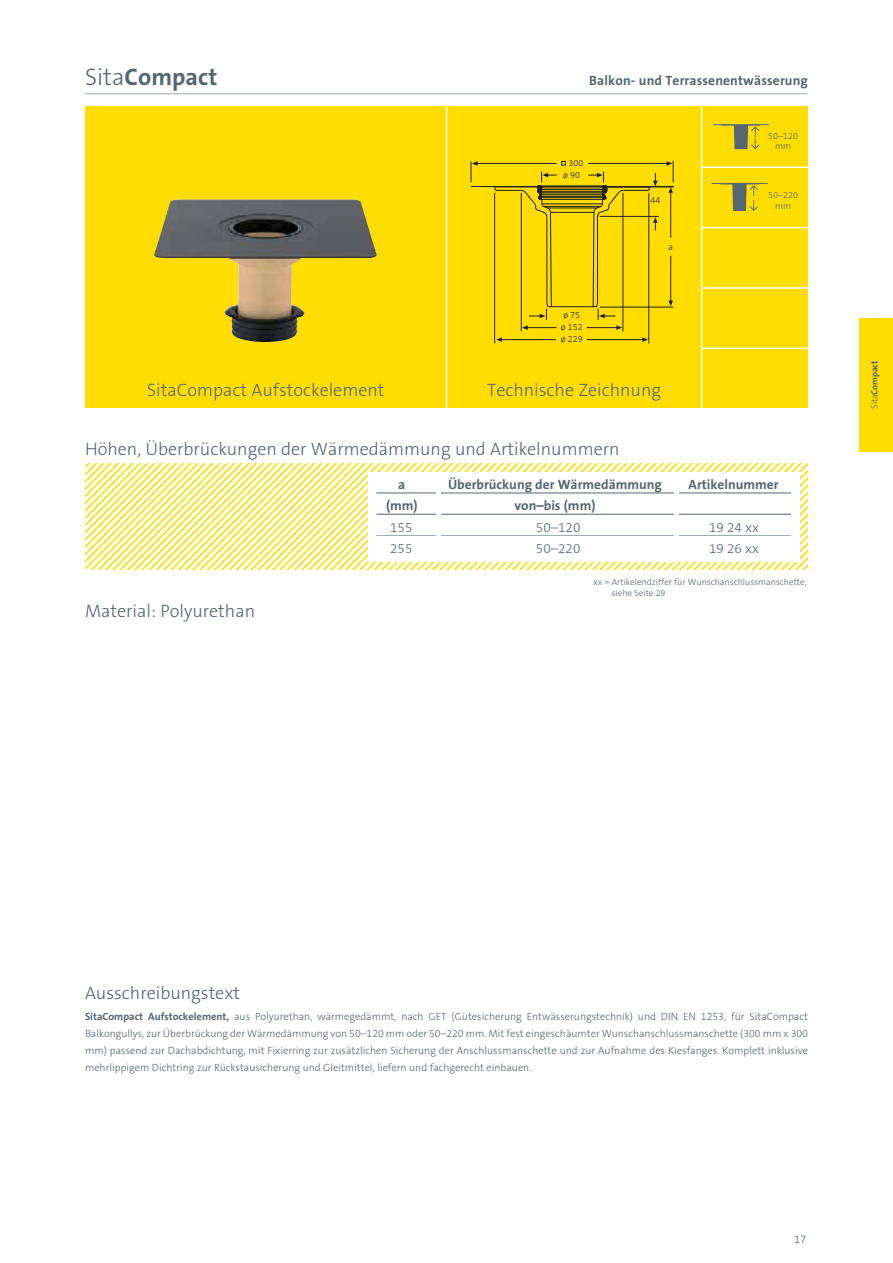
<style>
.page{position:relative;width:893px;height:1263px;background:#fff}
.page>*{position:absolute;margin:0;border:0;box-sizing:border-box;transform-origin:0 0}
.t1{font:700 24px "The Sans B Plus W7";color:#54666f}
.t2{font:300 18px "The Sans B Plus W3";color:#54666f}
.t3{font:700 13.5px "The Sans B Plus W7";color:#54666f}
.t4{font:300 13.5px "The Sans B Plus W3";color:#54666f}
.t5{font:300 11.25px "The Sans B Plus W3";color:#54666f}
.t6{font:300 10.5px/17px "The Sans B Plus W3";color:#54666f;text-align:justify}
.t7{font:300 9px/10.8px "The Sans B Plus W3";color:#54666f;text-align:center}
.t8{font:300 9px/12px "The Sans B3";color:#231f20;text-align:center}
.t9{font:700 9px "The Sans B Plus W7";letter-spacing:-.015em;color:#54666f}
.s1{font-family:"The Sans B Plus W3";font-weight:300}
.s2{font-family:"The Sans B Plus W7";font-weight:700}
</style>
<div class="page">
<hr style="left:85px;top:93px;width:723px;height:1px;background:#9eacb5">
<div style="left:85px;top:107px;width:723px;height:301px;background:#fd0"></div>
<img style="left:154px;top:199px;width:223px;height:143px">
<hr style="left:521px;top:193px;width:1px;height:138px;background:#231f20">
<hr style="left:622px;top:193px;width:1px;height:138px;background:#231f20">
<svg style="left:471px;top:161px;width:203px;height:169px"></svg>
<hr style="left:494px;top:193px;width:1px;height:150px;background:#231f20">
<hr style="left:648px;top:193px;width:1px;height:150px;background:#231f20">
<hr style="left:586px;top:339px;width:56px;height:1px;background:#231f20">
<svg style="left:642px;top:337px;width:6px;height:5px"></svg>
<hr style="left:501px;top:339px;width:55px;height:1px;background:#231f20">
<svg style="left:496px;top:337px;width:6px;height:5px"></svg>
<hr style="left:701px;top:167px;width:111px;height:1px;background:#fff">
<hr style="left:701px;top:227px;width:111px;height:1px;background:#fff">
<hr style="left:701px;top:287px;width:111px;height:2px;background:#fff">
<hr style="left:701px;top:348px;width:111px;height:1px;background:#fff">
<hr style="left:701px;top:102px;width:1px;height:311px;background:#fff">
<hr style="left:446px;top:102px;width:1px;height:311px;background:#fff">
<svg style="left:145px;top:464px;width:663px;height:106px"></svg>
<svg style="left:149px;top:468px;width:659px;height:102px"></svg>
<svg style="left:152px;top:471px;width:656px;height:99px"></svg>
<svg style="left:159px;top:478px;width:649px;height:92px"></svg>
<svg style="left:163px;top:482px;width:645px;height:88px"></svg>
<svg style="left:170px;top:489px;width:638px;height:81px"></svg>
<svg style="left:174px;top:493px;width:634px;height:77px"></svg>
<svg style="left:181px;top:500px;width:627px;height:70px"></svg>
<div style="left:368px;top:472px;width:431px;height:89px;background:#fff"></div>
<hr style="left:376px;top:493px;width:415px;height:1px;background:#54666f">
<hr style="left:376px;top:514px;width:415px;height:1px;background:#54666f">
<hr style="left:376px;top:535px;width:415px;height:1px;background:#9eacb5">
<hr style="left:436px;top:476px;width:4px;height:83px;background:#fff">
<hr style="left:674px;top:476px;width:4px;height:82px;background:#fff">
<svg style="left:713px;top:124px;width:56px;height:25px"></svg>
<svg style="left:711px;top:183px;width:56px;height:28px"></svg>
<div style="left:859px;top:318px;width:33px;height:134px;background:#fd0"></div>
<h1 class="t1" style="left:85px;top:67px;width:134px"><span class="s1">Sita</span>Compact</h1>
<p class="t3" style="left:589px;top:75px;width:220px">Balkon- und Terrassenentwässerung</p>
<p class="t8" style="left:563px;top:157px;width:22px">300 ø 90</p>
<p class="t8" style="left:650px;top:195px;width:11px">44</p>
<p class="t8" style="left:668px;top:241px;width:6px">a</p>
<p class="t8" style="left:561px;top:310px;width:23px;text-align:left">ø 75 ø 152 ø 229</p>
<h2 class="t2" style="left:147px;top:382px;width:239px">SitaCompact Aufstockelement</h2>
<h2 class="t2" style="left:487px;top:382px;width:175px">Technische Zeichnung</h2>
<h2 class="t2" style="left:85px;top:441px;width:536px">Höhen, Überbrückungen der Wärmedämmung und Artikelnummern</h2>
<p class="t7" style="left:768px;top:131px;width:31px">50–120 mm</p>
<p class="t7" style="left:768px;top:190px;width:31px">50–220 mm</p>
<p class="t3" style="left:398px;top:479px;width:9px">a</p>
<p class="t3" style="left:448px;top:479px;width:215px">Überbrückung der Wärmedämmung</p>
<p class="t3" style="left:688px;top:479px;width:91px">Artikelnummer</p>
<p class="t3" style="left:386px;top:500px;width:33px">(mm)</p>
<p class="t3" style="left:514px;top:500px;width:83px">von–bis (mm)</p>
<p class="t4" style="left:390px;top:521px;width:24px">155</p>
<p class="t4" style="left:536px;top:521px;width:46px">50–120</p>
<p class="t4" style="left:709px;top:521px;width:51px">19 24 xx</p>
<p class="t4" style="left:390px;top:542px;width:24px">255</p>
<p class="t4" style="left:536px;top:542px;width:46px">50–220</p>
<p class="t4" style="left:709px;top:542px;width:51px">19 26 xx</p>
<h2 class="t2" style="left:85px;top:603px;width:171px">Material: Polyurethan</h2>
<p class="t7" style="left:611px;top:577px;width:196px;text-align:left;text-indent:-18px">xx = Artikelendziffer für Wunschanschlussmanschette, siehe Seite 29</p>
<p class="t9" style="left:870px;top:409px;width:50px;rotate:-90deg"><span class="s1">Sita</span>Compact</p>
<h2 class="t2" style="left:85px;top:985px;width:157px">Ausschreibungstext</h2>
<p class="t6" style="left:85px;top:1009px;width:724px"><span class="s2">SitaCompact Aufstockelement,</span> aus Polyurethan, wärmegedämmt, nach GET (Gütesicherung Entwässerungstechnik) und DIN EN 1253, für SitaCompact Balkongullys, zur Überbrückung der Wärmedämmung von 50–120 mm oder 50–220 mm. Mit fest eingeschäumter Wunschanschlussmanschette (300 mm x 300 mm) passend zur Dachabdichtung, mit Fixierring zur zusätzlichen Sicherung der Anschlussmanschette und zur Aufnahme des Kiesfanges. Komplett inklusive mehrlippigem Dichtring zur Rückstausicherung und Gleitmittel, liefern und fachgerecht einbauen.</p>
<p class="t5" style="left:794px;top:1234px;width:14px">17</p>
</div>
